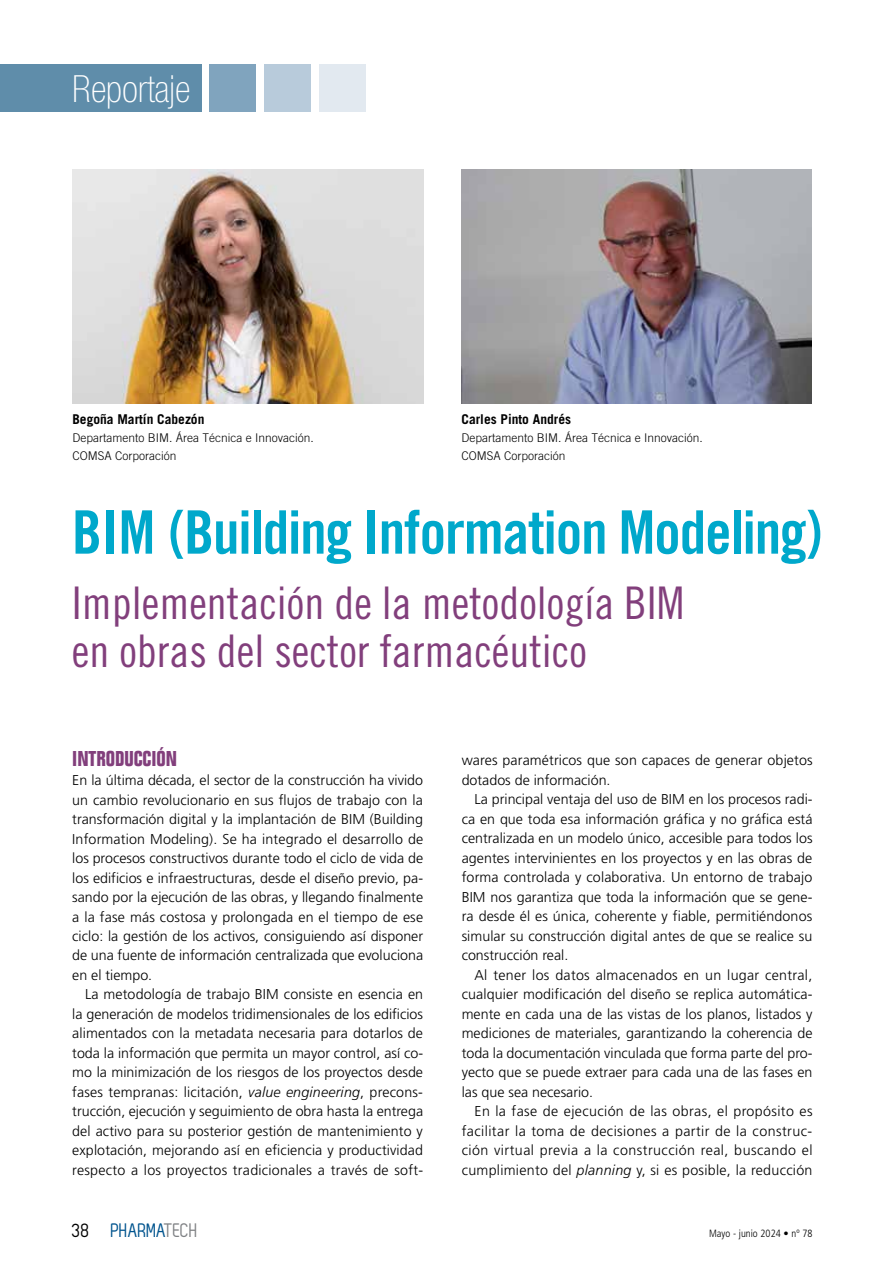
<style>
.page{position:relative;width:893px;height:1263px;background:#fff}
.page>*{position:absolute;margin:0;border:0;box-sizing:border-box;transform-origin:0 0}
.t1{font:60px "Trade Gothic Bold Cond Twenty";letter-spacing:-.02em;color:#00a8cb}
.t2{font:45px/48px "Trade Gothic Cond Eighteen";color:#823f7c}
.t3{font:100 condensed 37.5px "Helvetica Neue LT Std";color:#fff}
.t4{font:700 condensed 21px "Folio";color:#823f7c}
.t5{font:19.5px "Zag";color:#00548e}
.t6{font:300 14.25px/19.5px "Frutiger";color:#000;text-align:justify}
.t7{font:700 13.5px "Trade Gothic";color:#000}
.t8{font:300 12px/18px "Trade Gothic";color:#000}
.t9{font:300 condensed 10.5px "Frutiger";color:#000}
.s1{font-style:italic}
.s2{color:#000}
.s3{color:#808285}
</style>
<div class="page">
<div style="left:0;top:65px;width:201px;height:47px;background:#5f8daa"></div>
<div style="left:210px;top:65px;width:46px;height:47px;background:#80a4be"></div>
<div style="left:265px;top:65px;width:46px;height:47px;background:#b8cbdb"></div>
<div style="left:320px;top:65px;width:46px;height:47px;background:#e2e9f0"></div>
<img style="left:72px;top:170px;width:351px;height:233px">
<img style="left:461px;top:170px;width:350px;height:233px">
<h3 class="t3" style="left:72px;top:68px;width:120px">Reportaje</h3>
<p class="t7" style="left:72px;top:410px;width:134px">Begoña Martín Cabezón</p>
<p class="t8" style="left:72px;top:428px;width:243px">Departamento BIM. Área Técnica e Innovación.<br>COMSA Corporación</p>
<p class="t7" style="left:462px;top:410px;width:111px">Carles Pinto Andrés</p>
<p class="t8" style="left:462px;top:428px;width:243px">Departamento BIM. Área Técnica e Innovación.<br>COMSA Corporación</p>
<h1 class="t1" style="left:72px;top:496px;width:752px">BIM (Building Information Modeling)</h1>
<h2 class="t2" style="left:72px;top:578px;width:614px">Implementación de la metodología BIM en obras del sector farmacéutico</h2>
<h3 class="t4" style="left:72px;top:746px;width:106px">INTRODUCCIÓN</h3>
<p class="t6" style="left:72px;top:770px;width:353px">En la última década, el sector de la construcción ha vivido un cambio revolucionario en sus flujos de trabajo con la transformación digital y la implantación de BIM (Building Information Modeling). Se ha integrado el desarrollo de los procesos constructivos durante todo el ciclo de vida de los edificios e infraestructuras, desde el diseño previo, pa&shy;sando por la ejecución de las obras, y llegando finalmente a la fase más costosa y prolongada en el tiempo de ese ciclo: la gestión de los activos, consiguiendo así disponer de una fuente de información centralizada que evoluciona en el tiempo.</p>
<p class="t6" style="left:72px;top:985px;width:352px;text-indent:13px">La metodología de trabajo BIM consiste en esencia en la generación de modelos tridimensionales de los edificios alimentados con la metadata necesaria para dotarlos de toda la información que permita un mayor control, así co&shy;mo la minimización de los riesgos de los proyectos desde fases tempranas: licitación, <span class="s1">value engineering</span>, precons&shy;trucción, ejecución y seguimiento de obra hasta la entrega del activo para su posterior gestión de mantenimiento y explotación, mejorando así en eficiencia y productividad respecto a los proyectos tradicionales a través de soft-</p>
<p class="t6" style="left:462px;top:751px;width:352px">wares paramétricos que son capaces de generar objetos dotados de información.</p>
<p class="t6" style="left:462px;top:790px;width:352px;text-indent:13px">La principal ventaja del uso de BIM en los procesos radi&shy;ca en que toda esa información gráfica y no gráfica está centralizada en un modelo único, accesible para todos los agentes intervinientes en los proyectos y en las obras de forma controlada y colaborativa. Un entorno de trabajo BIM nos garantiza que toda la información que se gene&shy;ra desde él es única, coherente y fiable, permitiéndonos simular su construcción digital antes de que se realice su construcción real.</p>
<p class="t6" style="left:462px;top:965px;width:352px;text-indent:13px">Al tener los datos almacenados en un lugar central, cualquier modificación del diseño se replica automática&shy;mente en cada una de las vistas de los planos, listados y mediciones de materiales, garantizando la coherencia de toda la documentación vinculada que forma parte del pro&shy;yecto que se puede extraer para cada una de las fases en las que sea necesario.</p>
<p class="t6" style="left:462px;top:1102px;width:352px;text-indent:13px">En la fase de ejecución de las obras, el propósito es facilitar la toma de decisiones a partir de la construc&shy;ción virtual previa a la construcción real, buscando el cumplimiento del <span class="s1">planning</span> y, si es posible, la reducción</p>
<h3 class="t5" style="left:72px;top:1219px;width:127px"><span class="s2">38</span> PHARMA<span class="s3">TECH</span></h3>
<p class="t9" style="left:709px;top:1228px;width:105px">Mayo - junio 2024 • nº 78</p>
</div>
